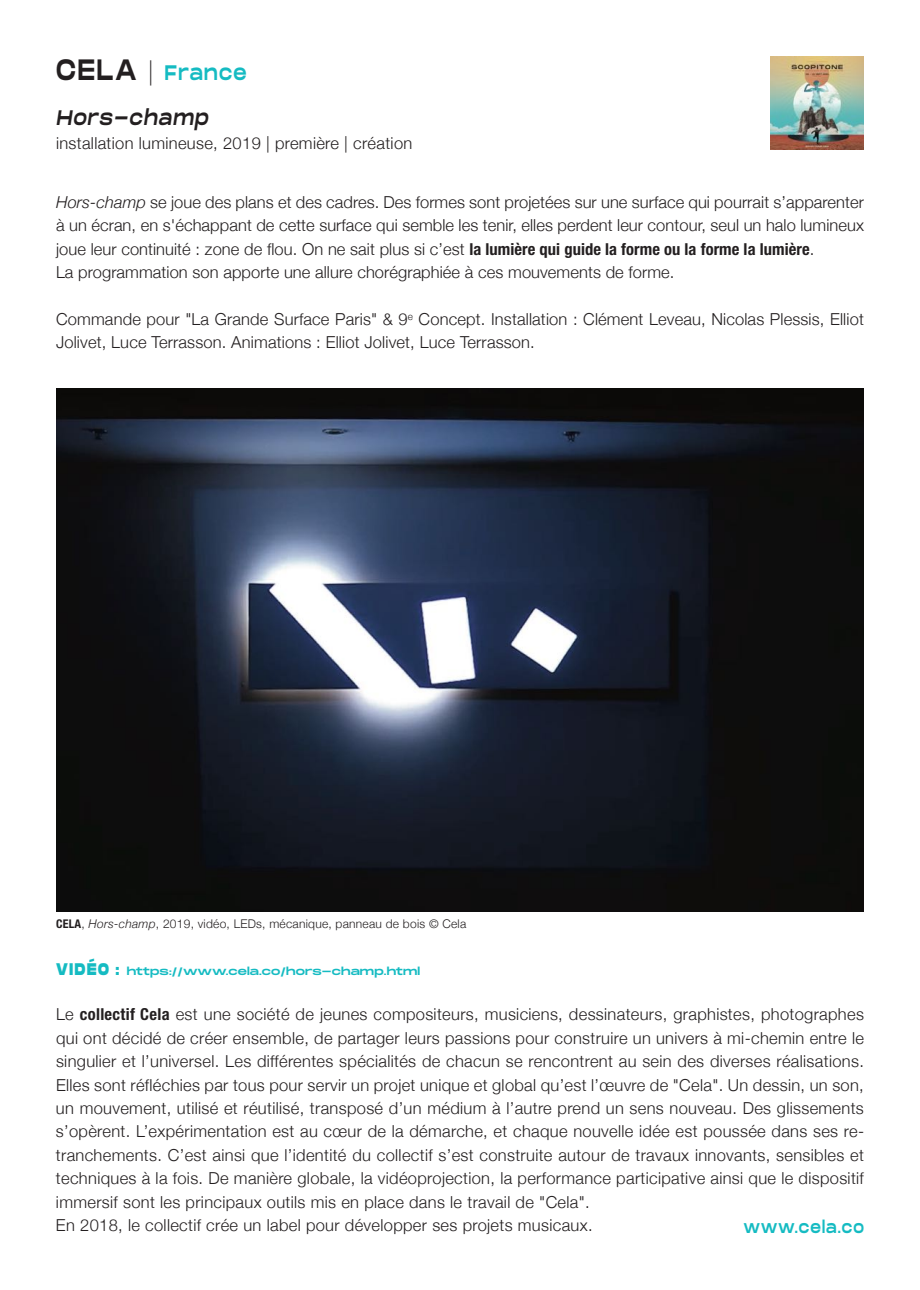
<style>
.page{position:relative;width:920px;height:1290px;background:#fff}
.page>*{position:absolute;margin:0;border:0;box-sizing:border-box;transform-origin:0 0}
.t1{font:italic 21px/44.1px "Monument Extended";color:#231f20;scale:.71 1}
.t2{font:16.8px "Monument Extended";letter-spacing:.085em;color:#15bbc2;scale:.71 1}
.t3{font:300 16.5px/23.4px "Helvetica Neue";letter-spacing:.02em;color:#231f20}
.t4{font:300 12px "Helvetica Neue";letter-spacing:.02em;color:#231f20}
.t5{font:10.5px "Monument Extended";letter-spacing:.005em;color:#15bbc2}
.s1{font-style:normal;font-size:29.4px}
.s2{font-family:"Helvetica Neue";font-weight:300;font-style:normal;font-size:25.2px}
.s3{font-style:normal;color:#15bbc2}
.s4{font-style:italic}
.s5{font-weight:700;font-stretch:condensed}
.s6{font-weight:800;font-size:16.8px}
</style>
<div class="page">
<img style="left:770px;top:56px;width:94px;height:94px">
<img style="left:56px;top:389px;width:808px;height:522px">
<p class="t1" style="left:56px;top:50px;width:270px"><span class="s1">CELA</span> <span class="s2">|</span> <span class="s3">France<br></span>Hors-champ</p>
<p class="t3" style="left:56px;top:131px;width:358px">installation lumineuse, 2019 | première | création</p>
<p class="t3" style="left:56px;top:190px;width:809px"><span class="s4">Hors-champ</span> se joue des plans et des cadres. Des formes sont projetées sur une surface qui pourrait s’apparenter à un écran, en s'échappant de cette surface qui semble les tenir, elles perdent leur contour, seul un halo lumineux joue leur continuité : zone de flou. On ne sait plus si c’est <span class="s5">la lumière qui guide la forme ou la forme la lumière</span>.<br>La programmation son apporte une allure chorégraphiée à ces mouvements de forme.</p>
<p class="t3" style="left:56px;top:307px;width:809px">Commande pour "La Grande Surface Paris" &amp; 9<sup>e</sup> Concept. Installation : Clément Leveau, Nicolas Plessis, Elliot<br>Jolivet, Luce Terrasson. Animations : Elliot Jolivet, Luce Terrasson.</p>
<p class="t4" style="left:56px;top:916px;width:412px"><span class="s5">CELA</span>, <span class="s4">Hors-champ</span>, 2019, vidéo, LEDs, mécanique, panneau de bois © Cela</p>
<p class="t5" style="left:56px;top:964px;width:366px"><span class="s6">VID ÉO :</span> https://www.cela.co/hors-champ.html</p>
<p class="t3" style="left:56px;top:1002px;width:810px">Le <span class="s5">collectif Cela</span> est une société de jeunes compositeurs, musiciens, dessinateurs, graphistes, photographes qui ont décidé de créer ensemble, de partager leurs passions pour construire un univers à mi-chemin entre le singulier et l’universel. Les différentes spécialités de chacun se rencontrent au sein des diverses réalisations.<br>Elles sont réfléchies par tous pour servir un projet unique et global qu’est l’œuvre de "Cela". Un dessin, un son, un mouvement, utilisé et réutilisé, transposé d’un médium à l’autre prend un sens nouveau. Des glissements s’opèrent. L’expérimentation est au cœur de la démarche, et chaque nouvelle idée est poussée dans ses re&shy;tranchements. C’est ainsi que l’identité du collectif s’est construite autour de travaux innovants, sensibles et techniques à la fois. De manière globale, la vidéoprojection, la performance participative ainsi que le dispositif immersif sont les principaux outils mis en place dans le travail de "Cela".<br>En 2018, le collectif crée un label pour développer ses projets musicaux.</p>
<p class="t2" style="left:743px;top:1215px;width:171px">www.cela.co</p>
</div>
